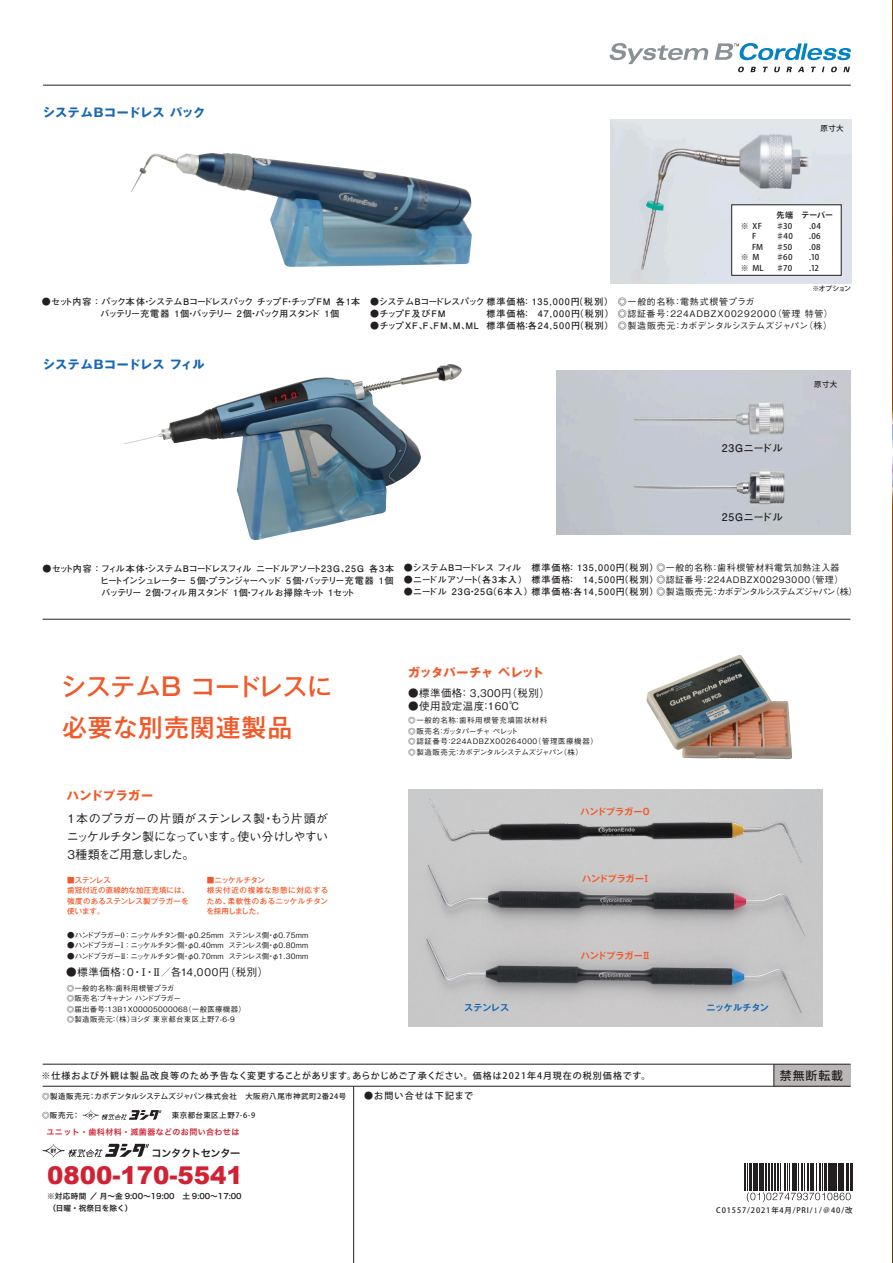
<style>
.page{position:relative;width:893px;height:1263px;background:#fff}
.page>*{position:absolute;margin:0;border:0;box-sizing:border-box;transform-origin:0 0}
.t1{font:500 24.9px/40.3px "Gothic MB101 Pr 6";letter-spacing:.01em;color:#f15929}
.t2{font:900 24.45px "Arial";color:#d12233}
.t3{font:500 12px/18px "Gothic BBB Pr 6";letter-spacing:-.085em;color:#231f20;text-align:justify}
.t4{font:700 12px "Gothic MB101 Pr 6";letter-spacing:.035em;color:#1768b4}
.t5{font:700 12px "Gothic MB101 Pr 6";letter-spacing:-.015em;color:#f15929}
.t6{font:700 12px "Gothic MB101 Pr 6";letter-spacing:.035em;color:#f15929}
.t7{font:500 11.85px "Koz Go Pro";letter-spacing:.08em;color:#231f20}
.t8{font:500 10.5px "Gothic BBB Pr 6";letter-spacing:.04em;color:#231f20}
.t9{font:700 10.5px "Futo Go B101 Pr 6 N";letter-spacing:.015em;color:#231f20}
.t10{font:10.2px "Hira Kaku Pro N W6";letter-spacing:-.035em;color:#231f20}
.t11{font:700 9px/12px "Futo Go B101 Pr 6 N";letter-spacing:-.005em;color:#231f20;text-align:justify}
.t12{font:500 9px/12px "Gothic BBB Pr 6";letter-spacing:.055em;color:#231f20}
.t13{font:700 9px/12px "Futo Go B101 Pr 6 N";letter-spacing:-.09em;color:#231f20}
.t14{font:500 9px "Koz Go Pro";letter-spacing:.1em;color:#231f20}
.t15{font:500 9px/12px "Gothic BBB Pr 6";letter-spacing:.08em;color:#231f20}
.t16{font:700 9px "Futo Go B101 Pr 6 N";letter-spacing:.105em;color:#231f20}
.t17{font:700 9px "Futo Go B101 Pr 6 N";letter-spacing:.11em;color:#231f20}
.t18{font:700 9px "Futo Go B101 Pr 6 N";letter-spacing:.02em;color:#231f20}
.t19{font:700 9px "Futo Go B101 Pr 6 N";letter-spacing:.1em;color:#231f20}
.t20{font:700 9px "Gothic MB101 Pr 6 De";letter-spacing:-.01em;color:#f15929}
.t21{font:500 9px "Koz Go Pro";letter-spacing:.12em;color:#231f20}
.t22{font:700 9px "Futo Go B101 Pr 6 N";letter-spacing:.09em;color:#231f20}
.t23{font:700 9px "Gothic MB101 Pr 6 De";letter-spacing:-.03em;color:#1768b4}
.t24{font:700 9px "Gothic MB101 Pr 6 De";letter-spacing:-.005em;color:#1768b4}
.t25{font:500 7.95px "Koz Go Pro";letter-spacing:.03em;color:#231f20}
.t26{font:7.95px "Hira Kaku Pro N W6";letter-spacing:.05em;color:#d12233}
.t27{font:700 7.95px "Koz Go Pro";color:#231f20}
.t28{font:800 7.95px "Koz Go Pro";color:#231f20}
.t29{font:7.65px/11.2px "Hira Kaku Pro N W6";color:#231f20}
.t30{font:500 7.5px "Gothic BBB Pr 6";letter-spacing:-.1em;color:#231f20}
.t31{font:500 7.5px/10.5px "Gothic BBB Pr 6";letter-spacing:.075em;color:#231f20}
.t32{font:500 7.5px/10.5px "Gothic BBB Pr 6";letter-spacing:.04em;color:#231f20}
.t33{font:500 7.5px "Koz Go Pro";letter-spacing:.07em;color:#231f20}
.t34{font:500 7.5px/10.5px "Gothic MB101 Pr 6";letter-spacing:.06em;color:#f15929}
.t35{font:500 7.5px/10.5px "Gothic MB101 Pr 6";letter-spacing:.025em;color:#f15929}
.t36{font:500 7.5px "Koz Go Pro";letter-spacing:.12em;color:#231f20}
.t37{font:500 6.9px "Koz Go Pro";letter-spacing:-.09em;color:#231f20}
.s1{font-weight:800}
.s2{font-weight:500}
.s3{font-family:"Futo Go B101 Pr 6 N";font-weight:700}
.s4{font-family:"Gothic BBB Pr 6";font-weight:500}
.s5{font-family:"Ryumin Pr 6 N"}
.s6{font-family:"Koz Min Pr 6 N";font-weight:400}
</style>
<div class="page">
<div style="left:774px;top:1064px;width:76px;height:22px;background:#bbb7b7"></div>
<hr style="left:43px;top:1064px;width:807px;height:1px;background:#231f20">
<hr style="left:43px;top:85px;width:808px;height:1px;background:#231f20">
<hr style="left:43px;top:619px;width:807px;height:1px;background:#231f20">
<hr style="left:43px;top:1086px;width:807px;height:1px;background:#231f20">
<hr style="left:353px;top:1086px;width:1px;height:177px;background:#231f20">
<svg style="left:774px;top:1064px;width:1px;height:22px"></svg>
<img style="left:892px;top:0;width:1px;height:1263px">
<svg style="left:738px;top:67px;width:6px;height:5px"></svg>
<svg style="left:750px;top:67px;width:6px;height:5px"></svg>
<svg style="left:763px;top:67px;width:5px;height:5px"></svg>
<svg style="left:774px;top:67px;width:6px;height:5px"></svg>
<svg style="left:786px;top:67px;width:6px;height:5px"></svg>
<svg style="left:798px;top:67px;width:6px;height:5px"></svg>
<svg style="left:811px;top:67px;width:5px;height:5px"></svg>
<svg style="left:831px;top:67px;width:6px;height:5px"></svg>
<svg style="left:843px;top:67px;width:7px;height:5px"></svg>
<svg style="left:609px;top:43px;width:100px;height:21px"></svg>
<svg style="left:715px;top:43px;width:136px;height:17px"></svg>
<hr style="left:744px;top:1163px;width:2px;height:27px;background:#231f20">
<svg style="left:747px;top:1163px;width:104px;height:39px"></svg>
<hr style="left:851px;top:1163px;width:2px;height:27px;background:#231f20">
<img style="left:131px;top:153px;width:341px;height:114px">
<img style="left:124px;top:365px;width:323px;height:175px">
<img style="left:610px;top:119px;width:241px;height:165px">
<img style="left:557px;top:371px;width:293px;height:163px">
<img style="left:646px;top:655px;width:146px;height:104px">
<div style="left:731px;top:205px;width:110px;height:70px;background:#fff"></div>
<img style="left:408px;top:790px;width:414px;height:236px">
<img style="left:417px;top:789px;width:398px;height:79px">
<svg style="left:42px;top:1143px;width:107px;height:15px"></svg>
<svg style="left:82px;top:1110px;width:80px;height:10px"></svg>
<h3 class="t4" style="left:43px;top:103px;width:164px">システムBコードレス パック</h3>
<p class="t33" style="left:820px;top:124px;width:25px">原寸大</p>
<p class="t27" style="left:777px;top:209px;width:58px">先端 テーパー</p>
<p class="t25" style="left:741px;top:221px;width:23px"><span class="s1">※</span> XF</p>
<p class="t25" style="left:776px;top:221px;width:18px">♯30</p>
<p class="t25" style="left:809px;top:221px;width:13px">.04</p>
<p class="t25" style="left:752px;top:231px;width:6px">F</p>
<p class="t25" style="left:776px;top:231px;width:18px">♯40</p>
<p class="t25" style="left:809px;top:231px;width:13px">.06</p>
<p class="t25" style="left:752px;top:242px;width:13px">FM</p>
<p class="t25" style="left:776px;top:242px;width:18px">♯50</p>
<p class="t25" style="left:809px;top:242px;width:13px">.08</p>
<p class="t28" style="left:741px;top:252px;width:20px">※ <span class="s2">M</span></p>
<p class="t25" style="left:776px;top:252px;width:18px">♯60</p>
<p class="t25" style="left:809px;top:252px;width:12px">.10</p>
<p class="t25" style="left:741px;top:263px;width:24px"><span class="s1">※</span> ML</p>
<p class="t25" style="left:776px;top:263px;width:18px">♯70</p>
<p class="t25" style="left:809px;top:263px;width:12px">.12</p>
<p class="t37" style="left:812px;top:284px;width:40px">※オプション</p>
<p class="t11" style="left:370px;top:295px;width:245px">●システムBコードレスパック 標準価格： 135,000円（税別）</p>
<p class="t22" style="left:370px;top:306px;width:77px">●チップF及びFM</p>
<p class="t13" style="left:100px;top:295px;width:261px;text-indent:-59px">●セット内容 ：パック本体・システムBコードレスパック チップF・チップF M 各 1本バッテリー充電器 1 個・バッテリー 2個・パック用スタンド 1 個</p>
<p class="t15" style="left:486px;top:295px;width:348px;text-indent:131px">◎一般的名称：電熱式根管プラガ<br><span class="s3">標準価格： 47,000円（税別）</span> ◎認証番号：224ADBZX00292000（管理 特管）</p>
<p class="t16" style="left:370px;top:318px;width:463px">●チップXF、F、FM、M、ML 標準価格：各24,500円（税別） <span class="s4">◎製造販売元：カボデンタルシステムズジャパン（株）</span></p>
<h3 class="t4" style="left:43px;top:355px;width:163px">システムBコードレス フィル</h3>
<p class="t9" style="left:722px;top:440px;width:63px">23Gニードル</p>
<p class="t9" style="left:722px;top:508px;width:63px">25Gニードル</p>
<p class="t33" style="left:814px;top:379px;width:25px">原寸大</p>
<p class="t18" style="left:404px;top:560px;width:256px">●システムBコードレス フィル 標準価格： 135,000円（税別）</p>
<p class="t19" style="left:404px;top:572px;width:256px">●ニードルアソート（各3本入） 標準価格： 14,500円（税別）</p>
<p class="t17" style="left:404px;top:584px;width:256px">●ニードル 23G・25G（6本入）標準価格：各14,500円（税別）</p>
<p class="t11" style="left:100px;top:562px;width:296px;text-indent:-58px">●セット内容 ：フィル本体・システムBコードレスフィル ニードルアソート23G 、25G 各3本ヒートインシュレーター 5個・プランジャーヘッド 5個・バッテリー充電器 1 個バッテリー 2個・フィル用スタンド 1 個・フィルお掃除キット 1セット</p>
<p class="t12" style="left:656px;top:561px;width:203px">◎一般的名称：歯科根管材料電気加熱注入器<br>◎認証番号：224ADBZX00293000（管理）<br>◎製造販売元：カボデンタルシステムズジャパン（株）</p>
<h1 class="t1" style="left:61px;top:665px;width:273px">システムB コードレスに必要な別売関連製品</h1>
<h3 class="t6" style="left:67px;top:786px;width:88px">ハンドプラガー</h3>
<h3 class="t3" style="left:67px;top:809px;width:263px">1本のプラガーの片頭がステンレス製・もう片頭がニッケルチタン製になっています。使い分けしやすい3種類をご用意しました。</h3>
<p class="t35" style="left:67px;top:874px;width:123px">■ステンレス<br>歯冠付近の直線的な加圧充填には、強度のあるステンレス製プラガーを使います。</p>
<p class="t34" style="left:206px;top:874px;width:123px">■ニッケルチタン<br>根尖付近の複雑な形態に対応するため、柔軟性のあるニッケルチタンを採用しました。</p>
<p class="t30" style="left:67px;top:929px;width:243px">●ハンドプラガー<span class="s5">0</span> ： ニッケルチタン側・φ0.25mm ステンレス側・φ0.75mm</p>
<p class="t30" style="left:67px;top:939px;width:243px">●ハンドプラガー<span class="s5">Ⅰ</span> ： ニッケルチタン側・φ0.40mm ステンレス側・φ0.80mm</p>
<p class="t30" style="left:67px;top:950px;width:243px">●ハンドプラガー<span class="s5">Ⅱ</span> ： ニッケルチタン側・φ0.70mm ステンレス側・φ1.30mm</p>
<p class="t8" style="left:66px;top:963px;width:204px">●標準価格：0・<span class="s5">Ⅰ</span>・<span class="s5">Ⅱ</span>／各14,000円（税別）</p>
<p class="t32" style="left:67px;top:982px;width:181px">◎一般的名称：歯科用根管プラガ<br>◎販売名：ブキャナン ハンドプラガー<br>◎届出番号：13B1X00005000068（一般医療機器）◎製造販売元：（株）ヨシダ 東京都台東区上野7-6-9</p>
<h3 class="t5" style="left:408px;top:662px;width:137px">ガッタパーチャ ペレット</h3>
<p class="t8" style="left:408px;top:685px;width:143px">●標準価格： 3,300円（税別）</p>
<p class="t8" style="left:408px;top:697px;width:113px">●使用設定温度：160℃</p>
<p class="t31" style="left:408px;top:715px;width:191px">◎一般的名称：歯科用根管充填固状材料<br>◎販売名：ガッタパーチャ ペレット<br>◎認証番号：224ADBZX00264000（管理医療機器）◎製造販売元：カボデンタルシステムズジャパン（株）</p>
<p class="t20" style="left:580px;top:804px;width:71px">ハンドプラガー0</p>
<p class="t20" style="left:582px;top:871px;width:70px">ハンドプラガーⅠ</p>
<p class="t20" style="left:581px;top:947px;width:72px">ハンドプラガーⅡ</p>
<p class="t24" style="left:464px;top:1000px;width:46px">ステンレス</p>
<p class="t23" style="left:706px;top:1000px;width:64px">ニッケルチタン</p>
<p class="t14" style="left:41px;top:1069px;width:610px">※仕様および外観は製品改良等のため予告なく変更することがあります。あらかじめご了承ください。価格は2021年4月現在の税別価格です。</p>
<h3 class="t7" style="left:780px;top:1068px;width:65px">禁無断転載</h3>
<p class="t33" style="left:42px;top:1091px;width:306px">◎製造販売元：カボデンタルシステムズジャパン株式会社　大阪府八尾市神武町2番24号</p>
<p class="t33" style="left:42px;top:1111px;width:39px">◎販売元：</p>
<p class="t33" style="left:172px;top:1111px;width:85px">東京都台東区上野7-6-9</p>
<p class="t26" style="left:47px;top:1125px;width:194px">ユニット・歯科材料・滅菌器などのお問い合わせは</p>
<p class="t10" style="left:151px;top:1144px;width:90px">コンタクトセンター</p>
<h2 class="t2" style="left:47px;top:1158px;width:197px">0800-170-5541</h2>
<p class="t29" style="left:47px;top:1191px;width:196px">※対応時間 ／ 月～金 9:00～19:00　土 9:00～17:00（日曜・祝祭日を除く）</p>
<p class="t21" style="left:364px;top:1090px;width:110px">●お問い合せは下記まで</p>
<p class="t36" style="left:716px;top:1205px;width:138px">C01557/2021年4月/PRI/<span class="s6">1</span>/＠40/改</p>
</div>
